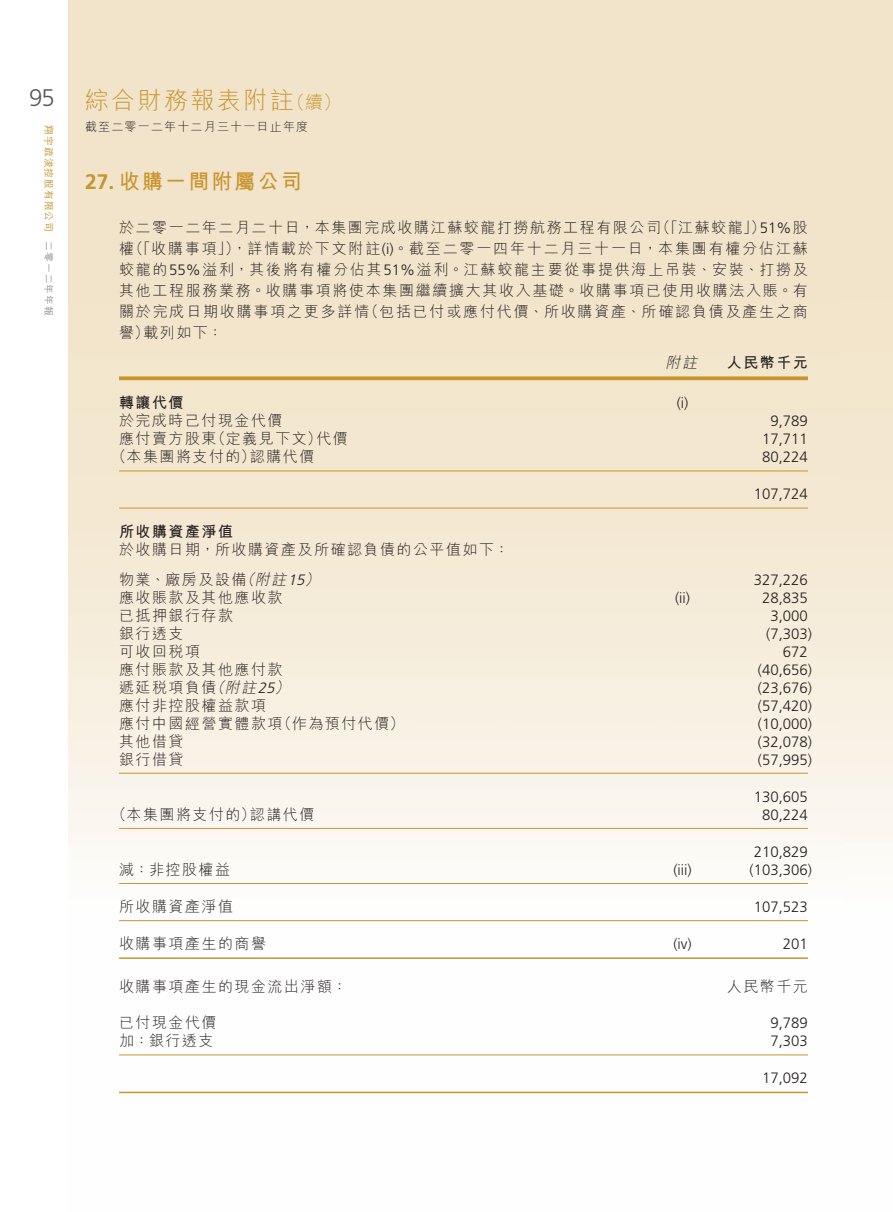
<style>
.page{position:relative;width:893px;height:1212px;background:#fff}
.page>*{position:absolute;margin:0;border:0;box-sizing:border-box;transform-origin:0 0}
.t1{font:300 24px "M Hei HK";letter-spacing:.1em;color:#c8942d}
.t2{font:300 24px "Frutiger LT Std";color:#57585a}
.t3{font:700 21px "M Hei HK";letter-spacing:.1em;color:#c8942d}
.t4{font:300 15px/21px "M Hei HK";letter-spacing:.1em;color:#231f20;text-align:justify}
.t5{font:300 15px "Frutiger LT Std";color:#231f20}
.t6{font:700 15px "M Hei HK";letter-spacing:.1em;color:#231f20}
.t7{font:italic 300 15px "M Hei HK";color:#231f20}
.t8{font:300 12px "M Hei HK";letter-spacing:.1em;color:#231f20}
.t9{font:500 9.75px "M Hei HK";letter-spacing:.1em;color:#c8942d}
.s1{font-size:18px}
.s2{color:#939598}
.s3{font-family:"Frutiger LT Std"}
.s4{font-style:italic}
.s5{font-family:"Frutiger LT Std";font-style:italic}
</style>
<div class="page">
<hr style="left:119px;top:957px;width:689px;height:2px;background:#c8942d">
<hr style="left:119px;top:471px;width:689px;height:1px;background:#c8942d">
<hr style="left:119px;top:508px;width:689px;height:1px;background:#c8942d">
<hr style="left:119px;top:773px;width:689px;height:1px;background:#c8942d">
<hr style="left:119px;top:828px;width:689px;height:1px;background:#c8942d">
<hr style="left:119px;top:883px;width:689px;height:1px;background:#c8942d">
<hr style="left:119px;top:920px;width:689px;height:1px;background:#c8942d">
<hr style="left:119px;top:1054px;width:689px;height:1px;background:#c8942d">
<hr style="left:119px;top:1092px;width:689px;height:1px;background:#c8942d">
<svg style="left:119px;top:376px;width:689px;height:4px;fill:#c8942d"></svg>
<h1 class="t1" style="left:85px;top:91px;width:258px">綜合財務報表附註<span class="s1">（續）</span></h1>
<h1 class="t2" style="left:29px;top:88px;width:27px">95</h1>
<p class="t9" style="left:53px;top:125px;width:192px;rotate:90deg">翔宇疏浚控股有限公司 <span class="s2">二零一二年年報</span></p>
<p class="t8" style="left:85px;top:122px;width:225px">截至二零一二年十二月三十一日止年度</p>
<h2 class="t3" style="left:85px;top:173px;width:218px"><span class="s3">27.</span> 收購一間附屬公司</h2>
<p class="t4" style="left:119px;top:219px;width:690px">於二零一二年二月二十日，本集團完成收購江蘇蛟龍打撈航務工程有限公司（「江蘇蛟龍」）<span class="s3">51%</span>股權（「收購事項」），詳情載於下文附註<span class="s3">(i)</span>。截至二零一四年十二月三十一日，本集團有權分佔江蘇蛟龍的<span class="s3">55%</span>溢利，其後將有權分佔其<span class="s3">51%</span>溢利。江蘇蛟龍主要從事提供海上吊裝、安裝、打撈及其他工程服務業務。收購事項將使本集團繼續擴大其收入基礎。收購事項已使用收購法入賬。有關於完成日期收購事項之更多詳情（包括已付或應付代價、所收購資產、所確認負債及產生之商譽）載列如下：</p>
<p class="t7" style="left:665px;top:357px;width:36px">附註</p>
<p class="t6" style="left:727px;top:357px;width:82px">人民幣千元</p>
<p class="t6" style="left:119px;top:397px;width:66px">轉讓代價</p>
<p class="t5" style="left:677px;top:397px;width:13px">(i)</p>
<p class="t4" style="left:119px;top:412px;width:165px">於完成時己付現金代價</p>
<p class="t5" style="left:770px;top:415px;width:39px">9,789</p>
<p class="t4" style="left:119px;top:430px;width:230px">應付賣方股東（定義見下文）代價</p>
<p class="t5" style="left:762px;top:433px;width:47px">17,711</p>
<p class="t4" style="left:112px;top:448px;width:204px">（本集團將支付的）認購代價</p>
<p class="t5" style="left:762px;top:451px;width:47px">80,224</p>
<p class="t5" style="left:754px;top:488px;width:56px">107,724</p>
<p class="t6" style="left:119px;top:525px;width:115px">所收購資產淨值</p>
<p class="t4" style="left:119px;top:536px;width:392px;line-height:30px">於收購日期，所收購資產及所確認負債的公平值如下：物業、廠房及設備<span class="s4">（附註</span><span class="s5">15</span><span class="s4">）</span></p>
<p class="t5" style="left:754px;top:573px;width:56px">327,226</p>
<p class="t4" style="left:119px;top:588px;width:165px">應收賬款及其他應收款</p>
<p class="t5" style="left:675px;top:591px;width:16px">(ii)</p>
<p class="t5" style="left:762px;top:591px;width:47px">28,835</p>
<p class="t4" style="left:119px;top:606px;width:115px">已抵押銀行存款</p>
<p class="t5" style="left:770px;top:609px;width:39px">3,000</p>
<p class="t4" style="left:119px;top:624px;width:66px">銀行透支</p>
<p class="t5" style="left:766px;top:627px;width:47px">(7,303)</p>
<p class="t4" style="left:119px;top:642px;width:82px">可收回稅項</p>
<p class="t5" style="left:783px;top:645px;width:27px">672</p>
<p class="t4" style="left:119px;top:660px;width:165px">應付賬款及其他應付款</p>
<p class="t5" style="left:758px;top:663px;width:56px">(40,656)</p>
<p class="t4" style="left:119px;top:678px;width:175px">遞延稅項負債<span class="s4">（附註</span><span class="s5">25</span><span class="s4">）</span></p>
<p class="t5" style="left:758px;top:681px;width:56px">(23,676)</p>
<p class="t4" style="left:119px;top:696px;width:148px">應付非控股權益款項</p>
<p class="t5" style="left:758px;top:699px;width:56px">(57,420)</p>
<p class="t4" style="left:119px;top:714px;width:287px">應付中國經營實體款項（作為預付代價）</p>
<p class="t5" style="left:758px;top:717px;width:56px">(10,000)</p>
<p class="t4" style="left:119px;top:732px;width:66px">其他借貸</p>
<p class="t5" style="left:758px;top:735px;width:56px">(32,078)</p>
<p class="t4" style="left:119px;top:750px;width:66px">銀行借貸</p>
<p class="t5" style="left:758px;top:753px;width:56px">(57,995)</p>
<p class="t5" style="left:754px;top:790px;width:56px">130,605</p>
<p class="t4" style="left:112px;top:805px;width:204px">（本集團將支付的）認講代價</p>
<p class="t5" style="left:762px;top:808px;width:47px">80,224</p>
<p class="t5" style="left:754px;top:846px;width:56px">210,829</p>
<p class="t4" style="left:119px;top:861px;width:112px">減：非控股權益</p>
<p class="t5" style="left:673px;top:864px;width:20px">(iii)</p>
<p class="t5" style="left:749px;top:864px;width:64px">(103,306)</p>
<p class="t4" style="left:119px;top:898px;width:115px">所收購資產淨值</p>
<p class="t5" style="left:754px;top:901px;width:56px">107,523</p>
<p class="t4" style="left:119px;top:935px;width:148px">收購事項產生的商譽</p>
<p class="t5" style="left:673px;top:938px;width:20px">(iv)</p>
<p class="t5" style="left:783px;top:938px;width:27px">201</p>
<p class="t4" style="left:119px;top:978px;width:229px">收購事項產生的現金流出淨額：</p>
<p class="t4" style="left:727px;top:978px;width:82px">人民幣千元</p>
<p class="t4" style="left:119px;top:1014px;width:99px">已付現金代價</p>
<p class="t5" style="left:770px;top:1017px;width:39px">9,789</p>
<p class="t4" style="left:119px;top:1032px;width:96px">加：銀行透支</p>
<p class="t5" style="left:770px;top:1035px;width:39px">7,303</p>
<p class="t5" style="left:762px;top:1072px;width:47px">17,092</p>
</div>
